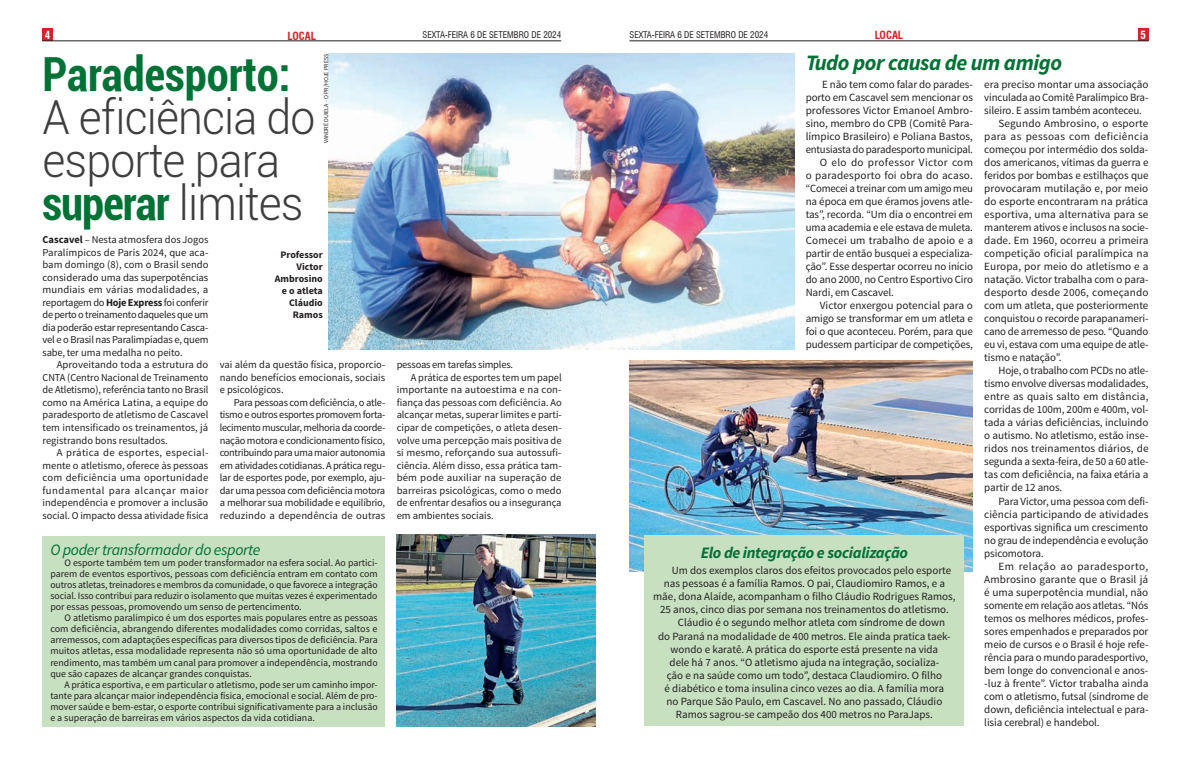
<style>
.page{position:relative;width:1191px;height:783px;background:#fff}
.page>*{position:absolute;margin:0;border:0;box-sizing:border-box;transform-origin:0 0}
.titulo_principal{font:300 47px/43px "Roboto";letter-spacing:-.02em;color:#3e3e3f;scale:.95 1}
.secundario{font:italic 700 22px "Source Sans Pro";letter-spacing:-.02em;color:#007236}
.secundario-2{font:italic 700 16px "Source Sans Pro";letter-spacing:-.02em;color:#007236}
.secundario-3{font:italic 15.8px "Source Sans Pro";letter-spacing:-.02em;color:#007236}
.TEXTO_ESSE{font:11px/13px "Source Sans Pro";letter-spacing:-.005em;color:#231f20;text-align:justify}
.t1{font:700 condensed 11px "Swiss 721 BT";color:#fff}
.t2{font:700 condensed 10.9px "Swiss 721 BT";color:#d1232a}
.TEXTO_ESSE-2{font:10.5px/12.5px "Source Sans Pro";color:#231f20;text-align:justify}
.TEXTO_ESSE-3{font:10.5px "Source Sans Pro";letter-spacing:-.02em;color:#231f20}
.legenda{font:700 10px/12px "Source Sans Pro";color:#231f20;text-align:right}
.TEXTO_ESSE-4{font:9.9px/11px "Source Sans Pro";color:#231f20;text-align:justify}
.t3{font:condensed 9px "Swiss 721 BT";color:#231f20}
.TEXTO_ESSE-5{font:6px "Source Sans Pro";color:#231f20}
.s1{font-weight:700;font-stretch:condensed;color:#007236}
.s2{font-weight:700}
</style>
<div class="page">
<div style="left:42px;top:535px;width:343px;height:191px;background:#c7e0bf"></div>
<div style="left:42px;top:28px;width:11px;height:13px;background:#d1232a"></div>
<hr style="left:42px;top:41px;width:519px;height:1px;background:#231f20">
<div style="left:1138px;top:28px;width:10px;height:13px;background:#d1232a"></div>
<hr style="left:629px;top:41px;width:519px;height:1px;background:#231f20">
<img style="left:630px;top:360px;width:343px;height:211px">
<img style="left:329px;top:54px;width:465px;height:296px">
<img style="left:397px;top:534px;width:198px;height:192px">
<div style="left:644px;top:535px;width:320px;height:190px;background:#c7e0bf"></div>
<p class="t1" style="left:45px;top:28px;width:7px">4</p>
<p class="t2" style="left:287px;top:29px;width:30px">LOCAL</p>
<p class="t3" style="left:422px;top:30px;width:140px">SEXTA-FEIRA 6 DE SETEMBRO DE 2024</p>
<p class="t3" style="left:629px;top:30px;width:140px">SEXTA-FEIRA 6 DE SETEMBRO DE 2024</p>
<p class="t2" style="left:874px;top:29px;width:30px">LOCAL</p>
<p class="t1" style="left:1140px;top:28px;width:7px">5</p>
<p class="titulo_principal" style="left:42px;top:51px;width:289px"><span class="s1">Paradesporto:<br></span>A eficiência do esporte para <span class="s1">superar</span> limites</p>
<p class="TEXTO_ESSE-2" style="left:43px;top:234px;width:167px"><span class="s2">Cascavel</span> – Nesta atmosfera dos Jogos Paralímpicos de Paris 2024, que aca&shy;bam domingo (8), com o Brasil sendo considerado uma das superpotências mundiais em várias modalidades, a reportagem do <span class="s2">Hoje Express</span> foi conferir de perto o treinamento daqueles que um dia poderão estar representando Casca&shy;vel e o Brasil nas Paralimpíadas e, quem sabe, ter uma medalha no peito.</p>
<p class="TEXTO_ESSE-2" style="left:43px;top:359px;width:167px;text-indent:14px">Aproveitando toda a estrutura do CNTA (Centro Nacional de Treinamento de Atletismo), referência tanto no Brasil como na América Latina, a equipe do paradesporto de atletismo de Cascavel tem intensificado os treinamentos, já registrando bons resultados.</p>
<p class="TEXTO_ESSE-2" style="left:43px;top:446px;width:167px;text-indent:14px">A prática de esportes, especial&shy;mente o atletismo, oferece às pessoas com deficiência uma oportunidade fundamental para alcançar maior independência e promover a inclusão social. O impacto dessa atividade física</p>
<p class="secundario-3" style="left:50px;top:540px;width:212px">O poder transformador do esporte</p>
<p class="TEXTO_ESSE-4" style="left:50px;top:557px;width:329px;text-indent:14px">O esporte também tem um poder transformador na esfera social. Ao partici&shy;parem de eventos esportivos, pessoas com deficiência entram em contato com outros atletas, treinadores e membros da comunidade, o que favorece a integração social. Isso contribui para reduzir o isolamento que muitas vezes é experimentado por essas pessoas, promovendo um senso de pertencimento.</p>
<p class="TEXTO_ESSE-4" style="left:50px;top:612px;width:329px;text-indent:14px">O atletismo paralímpico é um dos esportes mais populares entre as pessoas com deficiência, abrangendo diferentes modalidades como corridas, saltos e arremessos, com adaptações específicas para diversos tipos de deficiência. Para muitos atletas, essa modalidade representa não só uma oportunidade de alto rendimento, mas também um canal para promover a independência, mostrando que são capazes de alcançar grandes conquistas.</p>
<p class="TEXTO_ESSE-4" style="left:50px;top:678px;width:329px;text-indent:14px">A prática esportiva, e em particular o atletismo, pode ser um caminho impor&shy;tante para alcançar maior independência física, emocional e social. Além de pro&shy;mover saúde e bem-estar, o esporte contribui significativamente para a inclusão e a superação de barreiras em vários aspectos da vida cotidiana.</p>
<p class="TEXTO_ESSE-5" style="left:322px;top:143px;width:91px;rotate:-90deg">VANDRÉ DUIELA - O PR/HOJE PRESS</p>
<p class="secundario" style="left:805px;top:49px;width:258px">Tudo por causa de um amigo</p>
<p class="TEXTO_ESSE" style="left:805px;top:78px;width:169px;text-indent:16px">E não tem como falar do parades&shy;porto em Cascavel sem mencionar os professores Victor Emanoel Ambro&shy;sino, membro do CPB (Comitê Para&shy;límpico Brasileiro) e Poliana Bastos, entusiasta do paradesporto municipal.</p>
<p class="TEXTO_ESSE" style="left:805px;top:156px;width:169px;text-indent:14px">O elo do professor Victor com o paradesporto foi obra do acaso. “Comecei a treinar com um amigo meu na época em que éramos jovens atle&shy;tas”, recorda. “Um dia o encontrei em uma academia e ele estava de muleta.<br>Comecei um trabalho de apoio e a partir de então busquei a especializa&shy;ção”. Esse despertar ocorreu no início do ano 2000, no Centro Esportivo Ciro Nardi, em Cascavel.</p>
<p class="TEXTO_ESSE" style="left:805px;top:299px;width:169px;text-indent:14px">Victor enxergou potencial para o amigo se transformar em um atleta e foi o que aconteceu. Porém, para que pudessem participar de competições,</p>
<p class="TEXTO_ESSE" style="left:984px;top:78px;width:166px">era preciso montar uma associação vinculada ao Comitê Paralímpico Bra&shy;sileiro. E assim também aconteceu.</p>
<p class="TEXTO_ESSE" style="left:984px;top:117px;width:166px;text-indent:14px">Segundo Ambrosino, o esporte para as pessoas com deficiência começou por intermédio dos solda&shy;dos americanos, vítimas da guerra e feridos por bombas e estilhaços que provocaram mutilação e, por meio do esporte encontraram na prática esportiva, uma alternativa para se manterem ativos e inclusos na socie&shy;dade. Em 1960, ocorreu a primeira competição oficial paralímpica na Europa, por meio do atletismo e a natação. Victor trabalha com o para&shy;desporto desde 2006, começando com um atleta, que posteriormente conquistou o recorde parapanameri&shy;cano de arremesso de peso. “Quando eu vi, estava com uma equipe de atle&shy;tismo e natação”.</p>
<p class="TEXTO_ESSE" style="left:984px;top:364px;width:166px;text-indent:14px">Hoje, o trabalho com PCDs no atle&shy;tismo envolve diversas modalidades, entre as quais salto em distância, corridas de 100m, 200m e 400m, vol&shy;tada a várias deficiências, incluindo o autismo. No atletismo, estão inse&shy;ridos nos treinamentos diários, de segunda a sexta-feira, de 50 a 60 atle&shy;tas com deficiência, na faixa etária a partir de 12 anos.</p>
<p class="TEXTO_ESSE" style="left:984px;top:494px;width:166px;text-indent:14px">Para Victor, uma pessoa com defi&shy;ciência participando de atividades esportivas significa um crescimento no grau de independência e evolução psicomotora.</p>
<p class="TEXTO_ESSE" style="left:984px;top:559px;width:166px;text-indent:14px">Em relação ao paradesporto, Ambrosino garante que o Brasil já é uma superpotência mundial, não somente em relação aos atletas. “Nós temos os melhores médicos, profes&shy;sores empenhados e preparados por meio de cursos e o Brasil é hoje refe&shy;rência para o mundo paradesportivo, bem longe do convencional e anos--luz à frente”. Victor trabalha ainda com o atletismo, futsal (síndrome de down, deficiência intelectual e para&shy;lisia cerebral) e handebol.</p>
<p class="legenda" style="left:275px;top:249px;width:49px">Professor<br>Victor<br>Ambrosino e o atleta<br>Cláudio<br>Ramos</p>
<p class="TEXTO_ESSE-2" style="left:220px;top:359px;width:167px">vai além da questão física, proporcio&shy;nando benefícios emocionais, sociais e psicológicos.</p>
<p class="TEXTO_ESSE-2" style="left:220px;top:396px;width:167px;text-indent:14px">Para pessoas com deficiência, o atle&shy;tismo e outros esportes promovem forta&shy;lecimento muscular, melhoria da coorde&shy;nação motora e condicionamento físico, contribuindo para uma maior autonomia em atividades cotidianas. A prática regu&shy;lar de esportes pode, por exemplo, aju&shy;dar uma pessoa com deficiência motora a melhorar sua mobilidade e equilíbrio, reduzindo a dependência de outras</p>
<p class="TEXTO_ESSE-3" style="left:397px;top:358px;width:118px">pessoas em tarefas simples.</p>
<p class="TEXTO_ESSE-2" style="left:397px;top:371px;width:167px;text-indent:14px">A prática de esportes tem um papel importante na autoestima e na con&shy;fiança das pessoas com deficiência. Ao alcançar metas, superar limites e parti&shy;cipar de competições, o atleta desen&shy;volve uma percepção mais positiva de si mesmo, reforçando sua autossufi&shy;ciência. Além disso, essa prática tam&shy;bém pode auxiliar na superação de barreiras psicológicas, como o medo de enfrentar desafios ou a insegurança em ambientes sociais.</p>
<p class="secundario-2" style="left:700px;top:542px;width:209px">Elo de integração e socialização</p>
<p class="TEXTO_ESSE" style="left:671px;top:564px;width:281px">Um dos exemplos claros dos efeitos provocados pelo esporte</p>
<p class="TEXTO_ESSE" style="left:664px;top:577px;width:283px">nas pessoas é a família Ramos. O pai, Claudiomiro Ramos, e a</p>
<p class="TEXTO_ESSE" style="left:653px;top:590px;width:304px">mãe, dona Alaíde, acompanham o filho Cláudio Rodrigues Ramos,</p>
<p class="TEXTO_ESSE" style="left:660px;top:603px;width:290px">25 anos, cinco dias por semana nos treinamentos do atletismo.</p>
<p class="TEXTO_ESSE" style="left:678px;top:616px;width:269px">Cláudio é o segundo melhor atleta com síndrome de down</p>
<p class="TEXTO_ESSE" style="left:658px;top:629px;width:294px">do Paraná na modalidade de 400 metros. Ele ainda pratica taek-</p>
<p class="TEXTO_ESSE" style="left:670px;top:642px;width:269px">wondo e karatê. A prática do esporte está presente na vida</p>
<p class="TEXTO_ESSE" style="left:669px;top:655px;width:271px">dele há 7 anos. “O atletismo ajuda na integração, socializa-</p>
<p class="TEXTO_ESSE" style="left:667px;top:668px;width:277px">ção e na saúde como um todo”, destaca Claudiomiro. O filho</p>
<p class="TEXTO_ESSE" style="left:664px;top:681px;width:281px">é diabético e toma insulina cinco vezes ao dia. A família mora</p>
<p class="TEXTO_ESSE" style="left:666px;top:694px;width:277px">no Parque São Paulo, em Cascavel. No ano passado, Cláudio</p>
<p class="TEXTO_ESSE" style="left:676px;top:707px;width:259px">Ramos sagrou-se campeão dos 400 metros no ParaJaps.</p>
</div>
